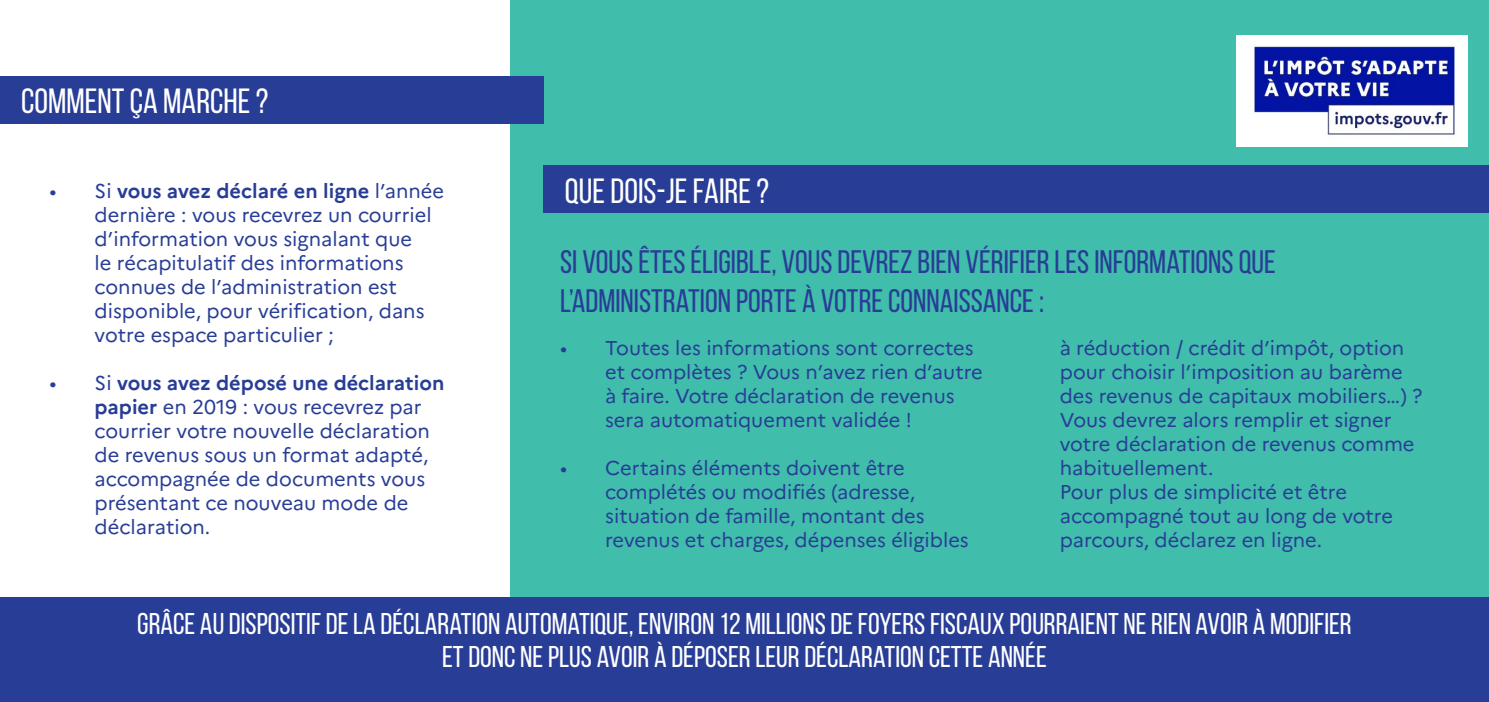
<style>
.page{position:relative;width:1489px;height:702px;background:#fff}
.page>*{position:absolute;margin:0;border:0;box-sizing:border-box;transform-origin:0 0}
.t1{font:35px "Bebas Neue";color:#fff}
.t2{font:32.5px/39px "Bebas Neue";color:#283d96}
.t3{font:30px/32.5px "Bebas Neue";color:#fff;text-align:center}
.t4{font:20px/24px "Marianne";color:#283d96}
.t5{font:700 20px "Marianne";color:#283d96}
.s1{font-weight:400}
.s2{font-weight:700}
</style>
<div class="page">
<div style="left:510px;top:0;width:978px;height:702px;background:#41bdac"></div>
<div style="left:0;top:76px;width:543px;height:47px;background:#283d96"></div>
<div style="left:543px;top:165px;width:945px;height:48px;background:#283d96"></div>
<div style="left:0;top:597px;width:1488px;height:105px;background:#283d96"></div>
<img style="left:1236px;top:35px;width:231px;height:112px">
<p class="t1" style="left:21px;top:82px;width:249px">COMMENT ÇA MARCHE ?</p>
<p class="t5" style="left:50px;top:179px;width:396px"><span class="s1">• Si</span> vous avez déclaré en ligne <span class="s1">l’année</span></p>
<p class="t1" style="left:565px;top:171px;width:206px">QUE DOIS-JE FAIRE ?</p>
<p class="t4" style="left:95px;top:203px;width:339px">dernière : vous recevrez un courriel d’information vous signalant que le récapitulatif des informations connues de l’administration est disponible, pour vérification, dans votre espace particulier ;</p>
<p class="t4" style="left:95px;top:371px;width:351px;text-indent:-45px">• Si <span class="s2">vous avez déposé une déclaration papier</span> en 2019 : vous recevrez par courrier votre nouvelle déclaration de revenus sous un format adapté, accompagnée de documents vous présentant ce nouveau mode de déclaration.</p>
<p class="t2" style="left:560px;top:242px;width:717px">SI VOUS ÊTES ÉLIGIBLE, VOUS DEVREZ BIEN VÉRIFIER LES INFORMATIONS QUE<br>L’ADMINISTRATION PORTE À VOTRE CONNAISSANCE :</p>
<p class="t4" style="left:605px;top:336px;width:379px;text-indent:-45px">• Toutes les informations sont correctes et complètes ? Vous n’avez rien d’autre à faire. Votre déclaration de revenus sera automatiquement validée !</p>
<p class="t4" style="left:605px;top:456px;width:365px;text-indent:-45px">• Certains éléments doivent être complétés ou modifiés (adresse, situation de famille, montant des revenus et charges, dépenses éligibles</p>
<p class="t4" style="left:1059px;top:336px;width:364px">à réduction / crédit d’impôt, option pour choisir l’imposition au barème des revenus de capitaux mobiliers…) ?<br>Vous devrez alors remplir et signer votre déclaration de revenus comme habituellement.<br>Pour plus de simplicité et être accompagné tout au long de votre parcours, déclarez en ligne.</p>
<p class="t3" style="left:137px;top:607px;width:1215px">GRÂCE AU DISPOSITIF DE LA DÉCLARATION AUTOMATIQUE, ENVIRON 12 MILLIONS DE FOYERS FISCAUX POURRAIENT NE RIEN AVOIR À MODIFIER<br>ET DONC NE PLUS AVOIR À DÉPOSER LEUR DÉCLARATION CETTE ANNÉE</p>
</div>
